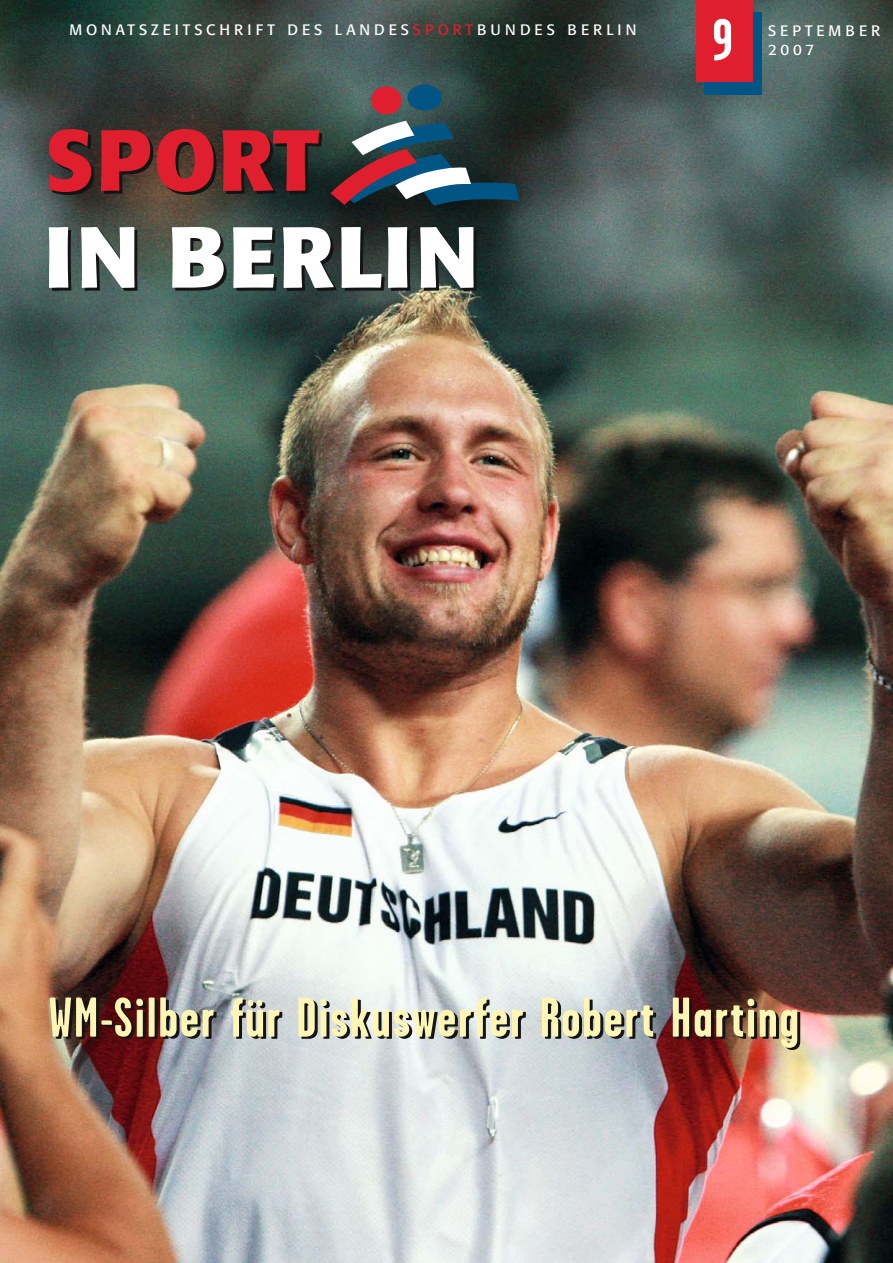
<style>
.page{position:relative;width:893px;height:1263px;background:#fff}
.page>*{position:absolute;margin:0;border:0;box-sizing:border-box;transform-origin:0 0}
.t1{font:700 85.5px "Formata";letter-spacing:.025em;color:#fff}
.t2{font:700 85.5px "Formata";letter-spacing:.025em;color:#e01f2e}
.t3{font:700 59.55px "Garage Gothic";color:#fff}
.t4{font:700 55.95px "Garage Gothic";letter-spacing:.035em;color:#131413}
.t5{font:15px "Formata";letter-spacing:.26em;color:#fff}
.s1{color:#e01f2e}
</style>
<div class="page">
<img style="left:0;top:0;width:893px;height:1263px">
<div style="left:407px;top:85px;width:35px;height:26px;background:#005585;border-radius:50%"></div>
<div style="left:371px;top:86px;width:31px;height:28px;background:#e01f2e;border-radius:50%"></div>
<svg style="left:331px;top:121px;width:188px;height:85px;background:#49525c"></svg>
<div style="left:704px;top:12px;width:57px;height:82px;background:#005585"></div>
<div style="left:696px;top:0;width:56px;height:82px;background:#e01f2e"></div>
<p class="t5" style="left:69px;top:24px;width:569px">MONATSZEITSCHRIFT DES LANDES<span class="s1">SPORT</span>BUNDES BERLIN</p>
<h1 class="t2" style="left:44px;top:122px;width:276px">SPORT</h1>
<h1 class="t1" style="left:44px;top:219px;width:435px">IN BERLIN</h1>
<h2 class="t3" style="left:712px;top:5px;width:22px">9</h2>
<p class="t5" style="left:768px;top:24px;width:114px">SEPTEMBER</p>
<p class="t5" style="left:768px;top:43px;width:47px">2007</p>
<h3 class="t4" style="left:52px;top:987px;width:752px">WM-Silber für Diskuswerfer Robert Harting</h3>
</div>
